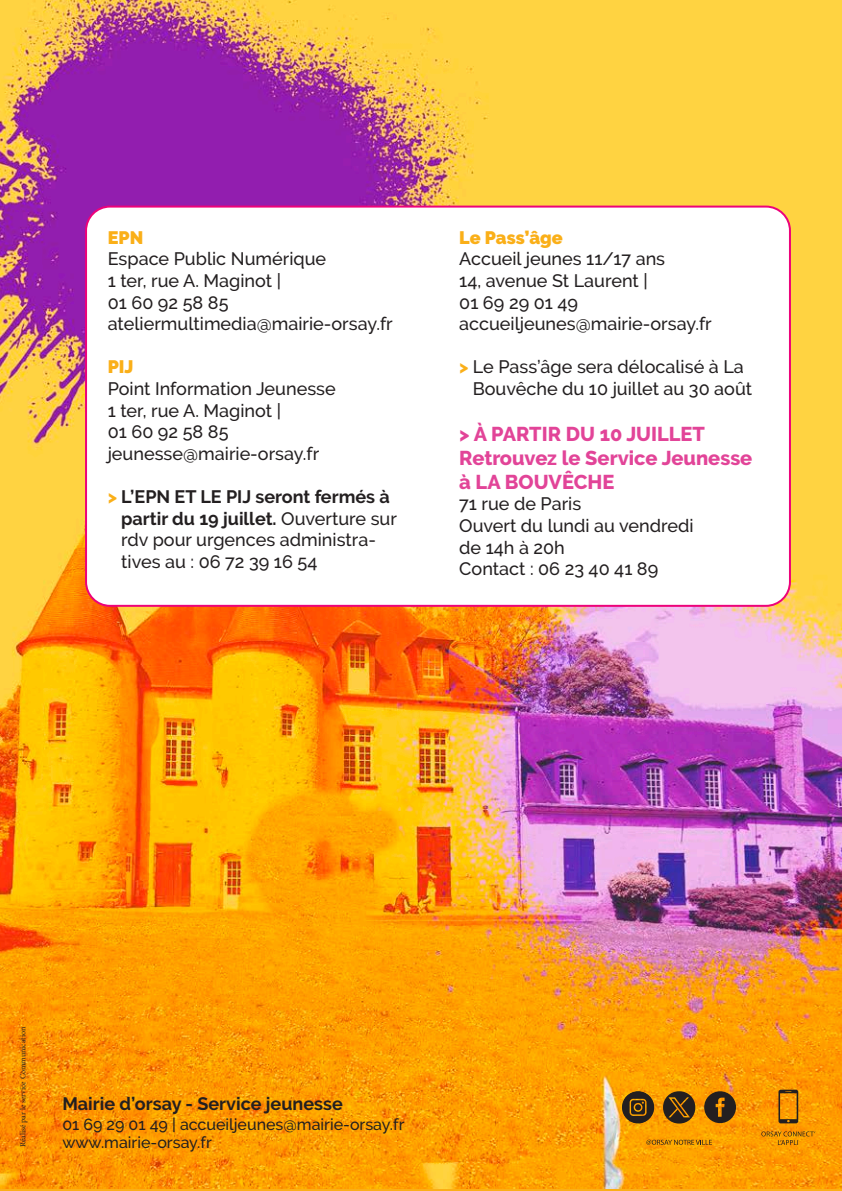
<style>
.page{position:relative;width:842px;height:1191px;background:#fff}
.page>*{position:absolute;margin:0;border:0;box-sizing:border-box;transform-origin:0 0}
.t1{font:800 20px/24px "Raleway";color:#e24498}
.t2{font:500 18px/21.6px "Raleway";color:#231f20}
.t3{font:700 18px "Raleway";color:#231f20}
.t4{font:900 18px "Raleway";color:#faaf18}
.t5{font:500 16px "Raleway";color:#231f20}
.t6{font:8px "Minion Pro";color:#231f20}
.s1{font-weight:800;color:#faaf18}
.s2{font-weight:700}
</style>
<div class="page">
<img style="left:0;top:0;width:842px;height:1189px">
<div style="left:86px;top:207px;width:704px;height:399px;background:#fff;border-radius:24px"></div>
<div style="left:85px;top:206px;width:706px;height:401px;border:2px solid #ed027a;border-radius:24px"></div>
<svg style="left:778px;top:1089px;width:20px;height:34px"></svg>
<svg style="left:761px;top:1131px;width:54px;height:13px"></svg>
<svg style="left:646px;top:1139px;width:66px;height:5px"></svg>
<svg style="left:704px;top:1091px;width:32px;height:32px"></svg>
<svg style="left:622px;top:1091px;width:32px;height:32px"></svg>
<svg style="left:663px;top:1091px;width:32px;height:32px"></svg>
<p class="t4" style="left:108px;top:227px;width:37px">EPN</p>
<p class="t2" style="left:108px;top:248px;width:220px">Espace Public Numérique</p>
<p class="t2" style="left:108px;top:270px;width:175px">1 ter, rue A. Maginot |<br>01 60 92 58 85</p>
<p class="t2" style="left:108px;top:313px;width:287px">ateliermultimedia@mairie-orsay.fr</p>
<p class="t4" style="left:108px;top:357px;width:27px">PIJ</p>
<p class="t2" style="left:108px;top:378px;width:230px">Point Information Jeunesse</p>
<p class="t2" style="left:108px;top:399px;width:175px">1 ter, rue A. Maginot |<br>01 60 92 58 85</p>
<p class="t2" style="left:108px;top:443px;width:213px">jeunesse@mairie-orsay.fr</p>
<p class="t2" style="left:121px;top:486px;width:277px;text-indent:-14px"><span class="s1">&gt;</span> <span class="s2">L’EPN ET LE PIJ seront fermés à partir du 19 juillet.</span> Ouverture sur rdv pour urgences administra&shy;tives au : 06 72 39 16 54</p>
<p class="t4" style="left:459px;top:227px;width:105px">Le Pass’âge</p>
<p class="t2" style="left:459px;top:248px;width:207px">Accueil jeunes 11/17 ans</p>
<p class="t2" style="left:459px;top:270px;width:190px">14, avenue St Laurent |<br>01 69 29 01 49</p>
<p class="t2" style="left:459px;top:313px;width:254px">accueiljeunes@mairie-orsay.fr</p>
<p class="t2" style="left:473px;top:356px;width:281px;text-indent:-14px"><span class="s1">&gt;</span> Le Pass’âge sera délocalisé à La<br>Bouvêche du 10 juillet au 30 août</p>
<p class="t1" style="left:459px;top:422px;width:247px">&gt; À PARTIR DU 10 JUILLET</p>
<p class="t1" style="left:459px;top:446px;width:295px">Retrouvez le Service Jeunesse à LA BOUVÊCHE</p>
<p class="t2" style="left:459px;top:493px;width:123px">71 rue de Paris</p>
<p class="t2" style="left:459px;top:515px;width:236px">Ouvert du lundi au vendredi de 14h à 20h</p>
<p class="t2" style="left:459px;top:558px;width:201px">Contact : 06 23 40 41 89</p>
<p class="t6" style="left:18px;top:1146px;width:121px;rotate:-90deg">Réalisé par le service Communication</p>
<p class="t3" style="left:62px;top:1093px;width:282px">Mairie d’orsay - Service jeunesse</p>
<p class="t5" style="left:62px;top:1114px;width:344px">01 69 29 01 49 | accueiljeunes@mairie-orsay.fr</p>
<p class="t5" style="left:62px;top:1133px;width:151px">www.mairie-orsay.fr</p>
</div>
